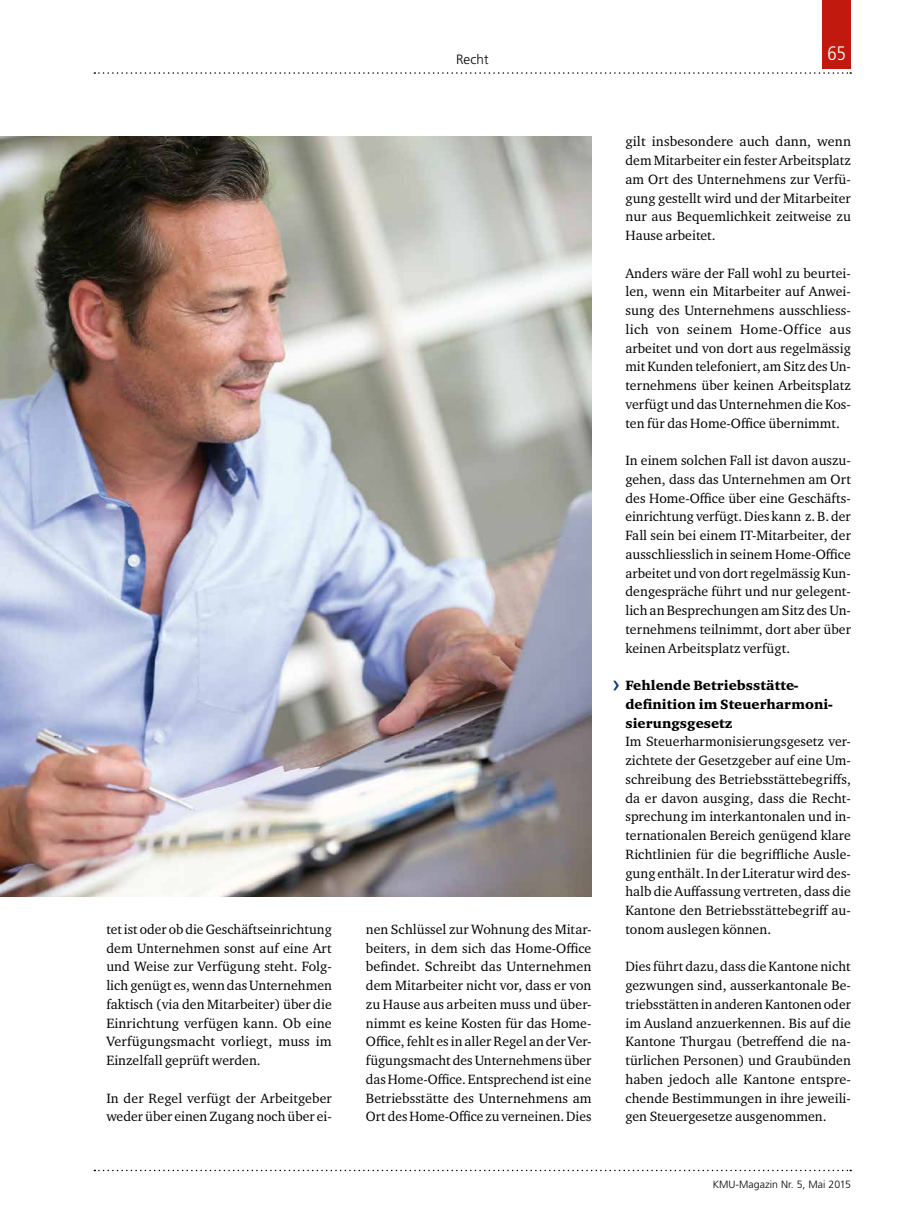
<style>
.page{position:relative;width:902px;height:1212px;background:#fff}
.page>*{position:absolute;margin:0;border:0;box-sizing:border-box;transform-origin:0 0}
.t1{font:300 condensed 19.5px "Frutiger LT Std";color:#fff}
.t2{font:13.8px/18.8px "Charter ITC Std";letter-spacing:.005em;color:#000;text-align:justify}
.t3{font:900 13.8px/18.8px "Charter ITC Std";letter-spacing:.005em;color:#000}
.t4{font:300 13.5px "Frutiger LT Std";letter-spacing:.005em;color:#000}
.t5{font:300 10.5px "Frutiger LT Std";letter-spacing:.005em;color:#000}
.s1{font-family:"Frutiger LT Std";font-weight:400;font-size:24px;color:#003b7c}
</style>
<div class="page">
<svg style="left:94px;top:1170px;width:757px;height:1px"></svg>
<div style="left:822px;top:0;width:28px;height:68px;background:#c1190e"></div>
<svg style="left:94px;top:72px;width:757px;height:2px"></svg>
<img style="left:0;top:136px;width:591px;height:760px">
<p class="t2" style="left:106px;top:919px;width:227px">tet ist oder ob die Geschäftseinrichtung dem Unternehmen sonst auf eine Art und Weise zur Verfügung steht. Folg&shy;lich genügt es, wenn das Unternehmen faktisch (via den Mitarbeiter) über die Einrichtung verfügen kann. Ob eine Verfügungsmacht vorliegt, muss im Einzelfall geprüft werden.</p>
<p class="t2" style="left:106px;top:1088px;width:227px">In der Regel verfügt der Arbeitgeber weder über einen Zugang noch über ei-</p>
<p class="t4" style="left:456px;top:51px;width:34px">Recht</p>
<h1 class="t1" style="left:827px;top:42px;width:20px">65</h1>
<p class="t2" style="left:366px;top:919px;width:227px">nen Schlüssel zur Wohnung des Mitar&shy;beiters, in dem sich das Home-Office befindet. Schreibt das Unternehmen dem Mitarbeiter nicht vor, dass er von zu Hause aus arbeiten muss und über&shy;nimmt es keine Kosten für das Home-Office, fehlt es in aller Regel an der Ver&shy;fügungsmacht des Unternehmens über das Home-Office. Entsprechend ist eine Betriebsstätte des Unternehmens am Ort des Home-Office zu verneinen. Dies</p>
<p class="t2" style="left:625px;top:132px;width:227px">gilt insbesondere auch dann, wenn dem Mitarbeiter ein fester Arbeitsplatz am Ort des Unternehmens zur Verfü&shy;gung gestellt wird und der Mitarbeiter nur aus Bequemlichkeit zeitweise zu Hause arbeitet.</p>
<p class="t2" style="left:625px;top:263px;width:227px">Anders wäre der Fall wohl zu beurtei&shy;len, wenn ein Mitarbeiter auf Anwei&shy;sung des Unternehmens ausschliess&shy;lich von seinem Home-Office aus arbeitet und von dort aus regelmässig mit Kunden telefoniert, am Sitz des Un&shy;ternehmens über keinen Arbeitsplatz verfügt und das Unternehmen die Kos&shy;ten für das Home-Office übernimmt.</p>
<p class="t2" style="left:625px;top:451px;width:227px">In einem solchen Fall ist davon auszu&shy;gehen, dass das Unternehmen am Ort des Home-Office über eine Geschäfts&shy;einrichtung verfügt. Dies kann z. B. der Fall sein bei einem IT-Mitarbeiter, der ausschliesslich in seinem Home-Office arbeitet und von dort regelmässig Kun&shy;dengespräche führt und nur gelegent&shy;lich an Besprechungen am Sitz des Un&shy;ternehmens teilnimmt, dort aber über keinen Arbeitsplatz verfügt.</p>
<p class="t3" style="left:625px;top:676px;width:208px;text-indent:-13px"><span class="s1">›</span> Fehlende Betriebsstätte&shy;definition im Steuerharmoni&shy;sierungsgesetz</p>
<p class="t2" style="left:625px;top:732px;width:227px">Im Steuerharmonisierungsgesetz ver&shy;zichtete der Gesetzgeber auf eine Um&shy;schreibung des Betriebsstättebegriffs, da er davon ausging, dass die Recht&shy;sprechung im interkantonalen und in&shy;ternationalen Bereich genügend klare Richtlinien für die begriffliche Ausle&shy;gung enthält. In der Literatur wird des&shy;halb die Auffassung vertreten, dass die Kantone den Betriebsstättebegriff au&shy;tonom auslegen können.</p>
<p class="t2" style="left:625px;top:957px;width:227px">Dies führt dazu, dass die Kantone nicht gezwungen sind, ausserkantonale Be&shy;triebsstätten in anderen Kantonen oder im Ausland anzuerkennen. Bis auf die Kantone Thurgau (betreffend die na&shy;türlichen Personen) und Graubünden haben jedoch alle Kantone entspre&shy;chende Bestimmungen in ihre jeweili&shy;gen Steuergesetze ausgenommen.</p>
<p class="t5" style="left:712px;top:1178px;width:140px">KMU-Magazin Nr. 5, Mai 2015</p>
</div>
